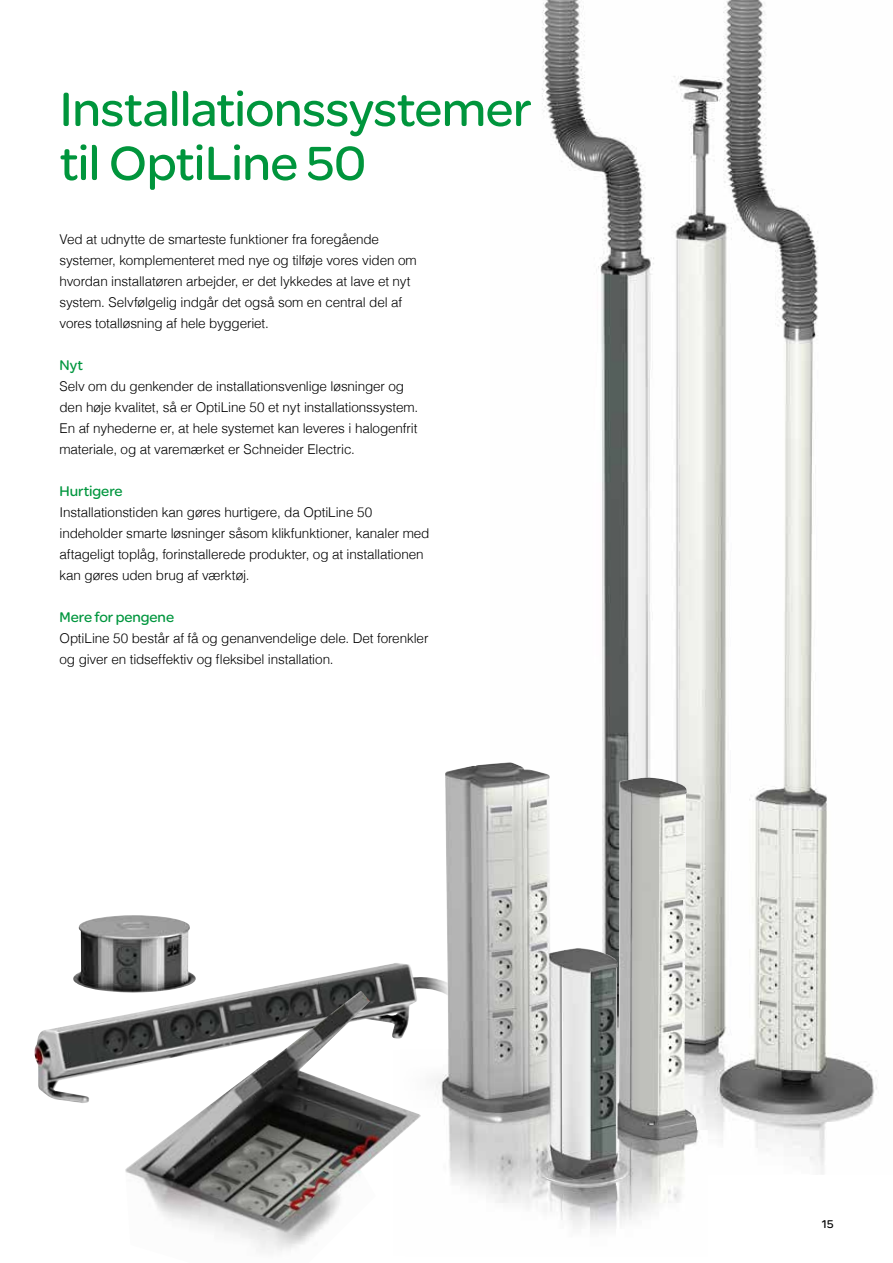
<style>
.page{position:relative;width:893px;height:1263px;background:#fff}
.page>*{position:absolute;margin:0;border:0;box-sizing:border-box;transform-origin:0 0}
.t1{font:51px/54px "SE Optimist";letter-spacing:-.01em;color:#00953c}
.t2{font:15px "SE Optimist";letter-spacing:-.005em;color:#00963e}
.t3{font:300 13.5px/21px "Helvetica";letter-spacing:-.01em;color:#000}
.t4{font:12px "SE Optimist";color:#000}
</style>
<div class="page">
<img style="left:78px;top:915px;width:112px;height:48px">
<img style="left:34px;top:963px;width:359px;height:140px">
<img style="left:542px;top:0;width:335px;height:1174px">
<img style="left:393px;top:762px;width:315px;height:467px">
<img style="left:125px;top:991px;width:296px;height:260px">
<h1 class="t1" style="left:60px;top:81px;width:474px">Installationssystemer til OptiLine 50</h1>
<p class="t3" style="left:60px;top:228px;width:359px">Ved at udnytte de smarteste funktioner fra foregående systemer, komplementeret med nye og tilføje vores viden om hvordan installatøren arbejder, er det lykkedes at lave et nyt system. Selvfølgelig indgår det også som en central del af vores totalløsning af hele byggeriet.</p>
<p class="t2" style="left:60px;top:354px;width:25px">Nyt</p>
<p class="t3" style="left:60px;top:375px;width:360px">Selv om du genkender de installationsvenlige løsninger og den høje kvalitet, så er OptiLine 50 et nyt installationssystem.<br>En af nyhederne er, at hele systemet kan leveres i halogenfrit materiale, og at varemærket er Schneider Electric.</p>
<p class="t2" style="left:60px;top:480px;width:65px">Hurtigere</p>
<p class="t3" style="left:60px;top:501px;width:371px">Installationstiden kan gøres hurtigere, da OptiLine 50 indeholder smarte løsninger såsom klikfunktioner, kanaler med aftageligt toplåg, forinstallerede produkter, og at installationen kan gøres uden brug af værktøj.</p>
<p class="t2" style="left:60px;top:606px;width:116px">Mere for pengene</p>
<p class="t3" style="left:60px;top:627px;width:370px">OptiLine 50 består af få og genanvendelige dele. Det forenkler og giver en tidseffektiv og fleksibel installation.</p>
<p class="t4" style="left:822px;top:1215px;width:13px">15</p>
</div>
